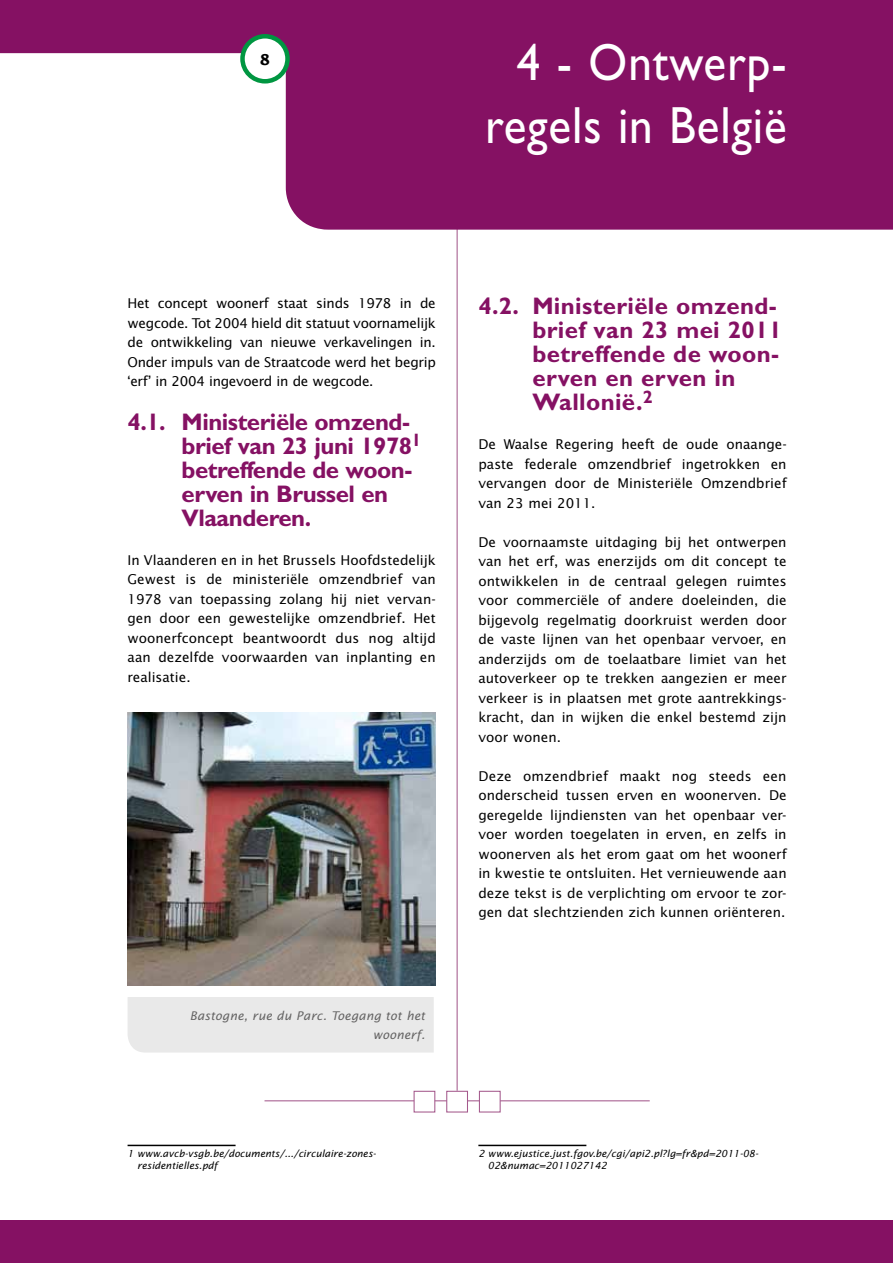
<style>
.page{position:relative;width:893px;height:1263px;background:#fff}
.page>*{position:absolute;margin:0;border:0;box-sizing:border-box;transform-origin:0 0}
.t1{font:52.5px/63px "Gill Sans Std";letter-spacing:.02em;color:#fff;text-align:right;scale:.9 1}
.t2{font:700 24px/24px "Gill Sans Std";letter-spacing:-.02em;color:#851163}
.t3{font:700 24px/24px "Gill Sans Std";letter-spacing:.015em;color:#851163}
.t4{font:700 15px "Lucida Sans Std";color:#000}
.t5{font:13.5px/19.5px "Lucida Sans Std";color:#000;text-align:justify}
.t6{font:italic 12px/19.5px "Lucida Sans Std";letter-spacing:.015em;color:#646363;text-align:right}
.t7{font:italic 9.75px/12px "Lucida Sans Std";color:#000}
</style>
<div class="page">
<hr style="left:457px;top:43px;width:1px;height:1048px;background:#a4598c">
<div style="left:0;top:1220px;width:893px;height:43px;background:#851163"></div>
<hr style="left:128px;top:1145px;width:108px;height:1px;background:#000">
<hr style="left:478px;top:1145px;width:108px;height:1px;background:#000">
<svg style="left:0;top:0;width:893px;height:230px;fill:#851163"></svg>
<svg style="left:242px;top:36px;width:45px;height:45px"></svg>
<div style="left:240px;top:34px;width:50px;height:50px;border:4px solid #009641;border-radius:50%"></div>
<hr style="left:265px;top:1100px;width:385px;height:1px;background:#a4598c">
<div style="left:414px;top:1091px;width:21px;height:21px;background:#fff;border:1px solid #a4598c"></div>
<div style="left:446px;top:1091px;width:22px;height:21px;background:#fff;border:1px solid #a4598c"></div>
<div style="left:479px;top:1091px;width:22px;height:21px;background:#fff;border:1px solid #a4598c"></div>
<img style="left:128px;top:713px;width:308px;height:273px">
<div style="left:128px;top:997px;width:306px;height:55px;background:#e9e9e9"></div>
<p class="t4" style="left:260px;top:51px;width:12px">8</p>
<h1 class="t1" style="left:485px;top:32px;width:337px">4 - Ontwerp&shy;regels in België</h1>
<p class="t5" style="left:128px;top:294px;width:310px">Het concept woonerf staat sinds 1978 in de wegcode. Tot 2004 hield dit statuut voornamelijk de ontwikkeling van nieuwe verkavelingen in.<br>Onder impuls van de Straatcode werd het begrip ‘erf’ in 2004 ingevoerd in de wegcode.</p>
<h2 class="t2" style="left:182px;top:409px;width:241px;text-indent:-54px">4.1. Ministeriële omzend&shy;brief van 23 juni 1978<sup>1 </sup>betreffende de woon&shy;erven in Brussel en<br>Vlaanderen.</h2>
<p class="t5" style="left:128px;top:550px;width:310px">In Vlaanderen en in het Brussels Hoofdstedelijk Gewest is de ministeriële omzendbrief van 1978 van toepassing zolang hij niet vervan&shy;gen door een gewestelijke omzendbrief. Het woonerfconcept beantwoordt dus nog altijd aan dezelfde voorwaarden van inplanting en realisatie.</p>
<p class="t6" style="left:190px;top:1006px;width:237px">Bastogne, rue du Parc. Toegang tot het woonerf.</p>
<h2 class="t3" style="left:532px;top:294px;width:251px;text-indent:-54px">4.2. Ministeriële omzend&shy;brief van 23 mei 2011 betreffende de woon&shy;erven en erven in<br>Wallonië.<sup>2</sup></h2>
<p class="t5" style="left:478px;top:435px;width:310px">De Waalse Regering heeft de oude onaange&shy;paste federale omzendbrief ingetrokken en vervangen door de Ministeriële Omzendbrief van 23 mei 2011.</p>
<p class="t5" style="left:478px;top:532px;width:310px">De voornaamste uitdaging bij het ontwerpen van het erf, was enerzijds om dit concept te ontwikkelen in de centraal gelegen ruimtes voor commerciële of andere doeleinden, die bijgevolg regelmatig doorkruist werden door de vaste lijnen van het openbaar vervoer, en anderzijds om de toelaatbare limiet van het autoverkeer op te trekken aangezien er meer verkeer is in plaatsen met grote aantrekkings&shy;kracht, dan in wijken die enkel bestemd zijn voor wonen.</p>
<p class="t5" style="left:478px;top:766px;width:310px">Deze omzendbrief maakt nog steeds een onderscheid tussen erven en woonerven. De geregelde lijndiensten van het openbaar ver&shy;voer worden toegelaten in erven, en zelfs in woonerven als het erom gaat om het woonerf in kwestie te ontsluiten. Het vernieuwende aan deze tekst is de verplichting om ervoor te zor&shy;gen dat slechtzienden zich kunnen oriënteren.</p>
<p class="t7" style="left:137px;top:1148px;width:240px;text-indent:-10px">1 www.avcb-vsgb.be/documents/.../circulaire-zones&shy;residentielles.pdf</p>
<p class="t7" style="left:488px;top:1148px;width:272px;text-indent:-10px">2 www.ejustice.just.fgov.be/cgi/api2.pl?lg=fr&amp;pd=2011-08-<br>02&amp;numac=2011027142</p>
</div>
